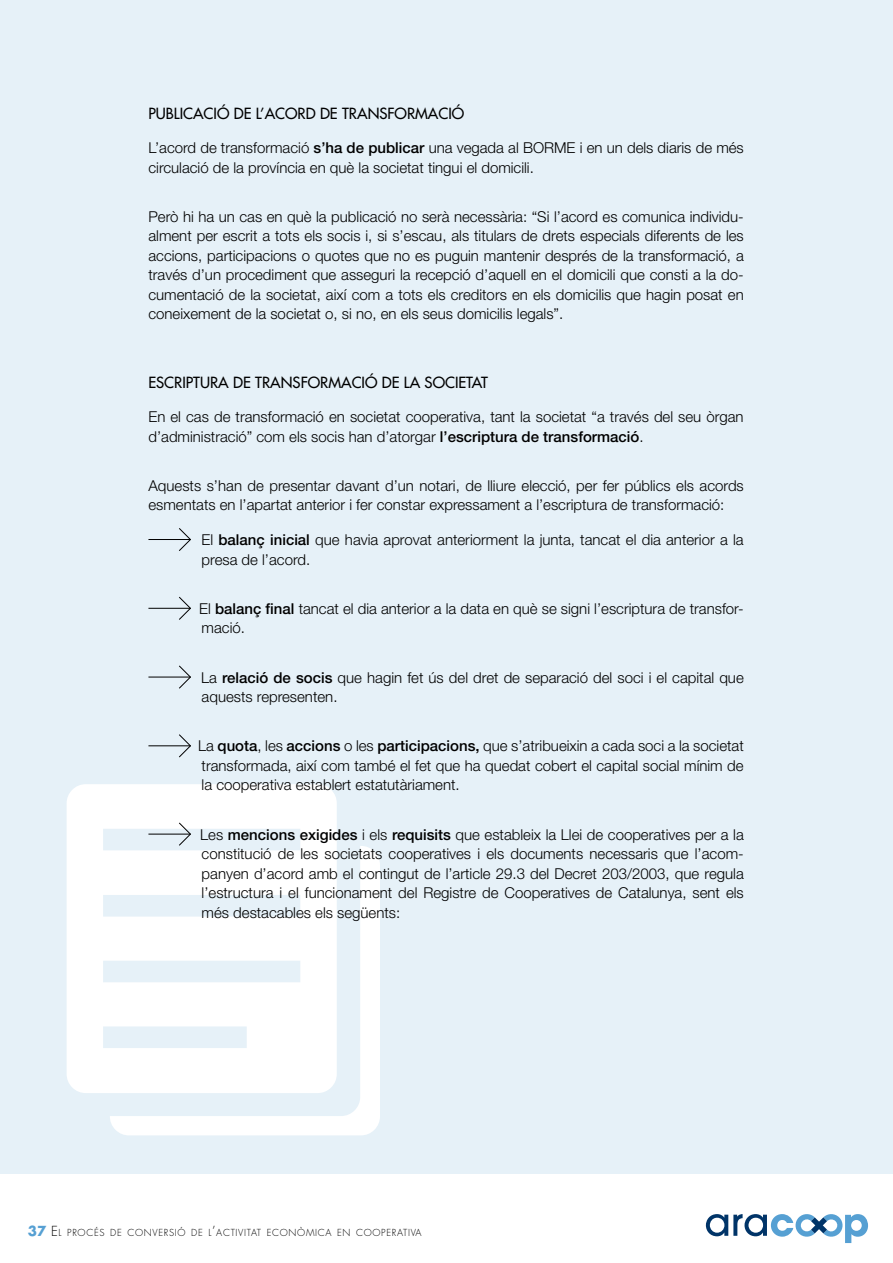
<style>
.page{position:relative;width:893px;height:1263px;background:#fff}
.page>*{position:absolute;margin:0;border:0;box-sizing:border-box;transform-origin:0 0}
.t1{font:300 15px/19.5px "Helvetica Neue LT Std";color:#000}
.t2{font:500 15px "Futura Std";color:#000}
.t3{font:300 9.45px "Futura Std";letter-spacing:.07em;color:#000}
.s1{font-weight:500}
.s2{font-weight:700;font-size:13.5px;color:#56a0d3}
.s3{font-size:13.5px}
</style>
<div class="page">
<svg style="left:706px;top:1214px;width:162px;height:29px"></svg>
<div style="left:0;top:0;width:893px;height:1174px;background:#e6f1f8"></div>
<svg style="left:67px;top:784px;width:313px;height:351px;fill:#fff"></svg>
<hr style="left:148px;top:539px;width:42px;height:1px;background:#000">
<svg style="left:179px;top:528px;width:12px;height:23px"></svg>
<hr style="left:148px;top:608px;width:42px;height:1px;background:#000">
<svg style="left:178px;top:596px;width:13px;height:24px"></svg>
<hr style="left:148px;top:677px;width:42px;height:1px;background:#000">
<svg style="left:178px;top:665px;width:13px;height:24px"></svg>
<hr style="left:148px;top:745px;width:42px;height:1px;background:#000">
<svg style="left:178px;top:734px;width:13px;height:24px"></svg>
<hr style="left:148px;top:834px;width:42px;height:1px;background:#000">
<svg style="left:178px;top:822px;width:14px;height:24px"></svg>
<p class="t2" style="left:148px;top:104px;width:35px">PUBLICACIÓ</p>
<p class="t2" style="left:234px;top:104px;width:43px">DE L’ACORD</p>
<p class="t2" style="left:320px;top:104px;width:33px">DE TRANS</p>
<p class="t2" style="left:387px;top:104px;width:18px">FORMACIÓ</p>
<p class="t1" style="left:148px;top:138px;width:597px">L’acord de transformació <span class="s1">s’ha de publicar</span> una vegada al BORME i en un dels diaris de més circulació de la província en què la societat tingui el domicili.</p>
<p class="t1" style="left:148px;top:207px;width:597px;text-align:justify">Però hi ha un cas en què la publicació no serà necessària: “Si l’acord es comunica individu&shy;alment per escrit a tots els socis i, si s’escau, als titulars de drets especials diferents de les accions, participacions o quotes que no es puguin mantenir després de la transformació, a través d’un procediment que asseguri la recepció d’aquell en el domicili que consti a la do&shy;cumentació de la societat, així com a tots els creditors en els domicilis que hagin posat en coneixement de la societat o, si no, en els seus domicilis legals”.</p>
<p class="t2" style="left:148px;top:373px;width:17px">ESCRIPTURA</p>
<p class="t2" style="left:233px;top:373px;width:33px">DE TRANS</p>
<p class="t2" style="left:301px;top:373px;width:18px">FORMACIÓ</p>
<p class="t2" style="left:382px;top:373px;width:52px">DELASOCIETAT</p>
<p class="t1" style="left:148px;top:407px;width:597px">En el cas de transformació en societat cooperativa, tant la societat “a través del seu òrgan d’administració” com els socis han d’atorgar <span class="s1">l’escriptura de transformació</span>.</p>
<p class="t1" style="left:148px;top:476px;width:597px">Aquests s’han de presentar davant d’un notari, de lliure elecció, per fer públics els acords esmentats en l’apartat anterior i fer constar expressament a l’escriptura de transformació:</p>
<p class="t1" style="left:202px;top:530px;width:544px">El <span class="s1">balanç inicial</span> que havia aprovat anteriorment la junta, tancat el dia anterior a la presa de l’acord.</p>
<p class="t1" style="left:199px;top:598px;width:546px">El <span class="s1">balanç final</span> tancat el dia anterior a la data en què se signi l’escriptura de transfor&shy;mació.</p>
<p class="t1" style="left:201px;top:667px;width:544px">La <span class="s1">relació de socis</span> que hagin fet ús del dret de separació del soci i el capital que aquests representen.</p>
<p class="t1" style="left:198px;top:736px;width:547px;text-align:justify">La <span class="s1">quota</span>, les <span class="s1">accions</span> o les <span class="s1">participacions,</span> que s’atribueixin a cada soci a la societat transformada, així com també el fet que ha quedat cobert el capital social mínim de la cooperativa establert estatutàriament.</p>
<p class="t1" style="left:200px;top:824px;width:545px;text-align:justify">Les <span class="s1">mencions exigides</span> i els <span class="s1">requisits</span> que estableix la Llei de cooperatives per a la constitució de les societats cooperatives i els documents necessaris que l’acom&shy;panyen d’acord amb el contingut de l’article 29.3 del Decret 203/2003, que regula l’estructura i el funcionament del Registre de Cooperatives de Catalunya, sent els més destacables els següents:</p>
<p class="t3" style="left:28px;top:1227px;width:395px"><span class="s2">37</span> <span class="s3">E</span> L PROCÉS DE CONVERSIÓ DE L<span class="s3">’</span>ACTIVITAT ECONÒMICA EN COOPERATIVA</p>
</div>
